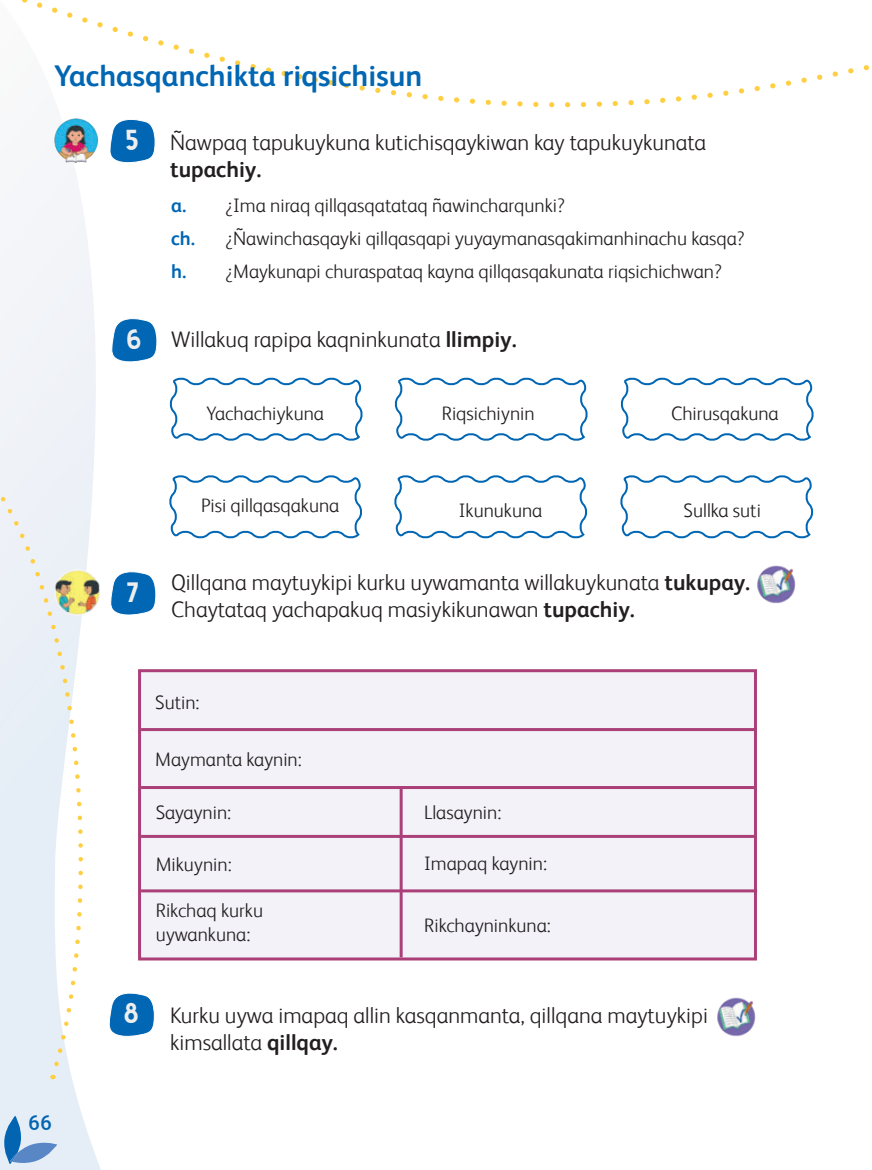
<style>
.page{position:relative;width:872px;height:1170px;background:#fff}
.page>*{position:absolute;margin:0;border:0;box-sizing:border-box;transform-origin:0 0}
.t1{font:700 30px "Dune";color:#0166b3}
.t2{font:30px "Glitter Candy";color:#eeeeef}
.t3{font:22.5px/27px "Dune";color:#231f20}
.t4{font:700 22.5px "Dune";color:#231f20}
.t5{font:700 21px "Dune";color:#0166b3}
.t6{font:19.5px/33px "Dune";color:#231f20}
.s1{font-weight:700;color:#0166b3}
.s2{font-weight:700}
</style>
<div class="page">
<svg style="left:0;top:258px;width:101px;height:911px"></svg>
<svg style="left:0;top:470px;width:101px;height:599px"></svg>
<svg style="left:0;top:0;width:869px;height:258px"></svg>
<svg style="left:110px;top:118px;width:46px;height:45px"></svg>
<svg style="left:112px;top:318px;width:45px;height:44px"></svg>
<svg style="left:111px;top:571px;width:45px;height:44px"></svg>
<svg style="left:109px;top:993px;width:46px;height:43px"></svg>
<svg style="left:169px;top:377px;width:194px;height:64px"></svg>
<div style="left:138px;top:669px;width:619px;height:291px;background:#f3f2f8;border:3px solid #ab3f78"></div>
<svg style="left:169px;top:475px;width:193px;height:64px"></svg>
<svg style="left:394px;top:377px;width:194px;height:64px"></svg>
<svg style="left:394px;top:475px;width:193px;height:64px"></svg>
<svg style="left:620px;top:377px;width:194px;height:64px"></svg>
<svg style="left:620px;top:475px;width:193px;height:64px"></svg>
<hr style="left:141px;top:786px;width:613px;height:3px;background:#ab3f78">
<hr style="left:141px;top:834px;width:613px;height:3px;background:#ab3f78">
<hr style="left:141px;top:889px;width:616px;height:3px;background:#ab3f78">
<hr style="left:141px;top:728px;width:616px;height:3px;background:#ab3f78">
<hr style="left:399px;top:786px;width:3px;height:171px;background:#ab3f78">
<img style="left:54px;top:117px;width:45px;height:46px">
<img style="left:48px;top:567px;width:53px;height:54px">
<img style="left:757px;top:565px;width:39px;height:39px">
<img style="left:717px;top:997px;width:39px;height:40px">
<svg style="left:0;top:1115px;width:57px;height:55px;background:#a6c5e2"></svg>
<h1 class="t1" style="left:54px;top:55px;width:370px">Yachasqanchikta riqsichisun</h1>
<h1 class="t2" style="left:126px;top:120px;width:14px">5</h1>
<p class="t3" style="left:170px;top:128px;width:537px">Ñawpaq tapukuykuna kutichisqaykiwan kay tapukuykunata</p>
<p class="t4" style="left:170px;top:154px;width:93px">tupachiy.</p>
<p class="t5" style="left:28px;top:1108px;width:26px">66</p>
<h1 class="t2" style="left:127px;top:320px;width:16px">6</h1>
<p class="t6" style="left:171px;top:188px;width:575px"><span class="s1">a.</span> ¿Ima niraq qillqasqatataq ñawincharqunki?<br><span class="s1">ch.</span> ¿Ñawinchasqayki qillqasqapi yuyaymanasqakimanhinachu kasqa? <span class="s1">h.</span> ¿Maykunapi churaspataq kayna qillqasqakunata riqsichichwan?</p>
<p class="t3" style="left:171px;top:325px;width:347px">Willakuq rapipa kaqninkunata <span class="s2">llimpiy.</span></p>
<p class="t6" style="left:207px;top:395px;width:119px">Yachachiykuna</p>
<p class="t6" style="left:442px;top:395px;width:94px">Riqsichiynin</p>
<p class="t6" style="left:671px;top:395px;width:109px">Chirusqakuna</p>
<h1 class="t2" style="left:127px;top:573px;width:13px">7</h1>
<p class="t6" style="left:201px;top:488px;width:140px">Pisi qillqasqakuna</p>
<p class="t6" style="left:459px;top:493px;width:85px">Ikunukuna</p>
<p class="t6" style="left:683px;top:493px;width:79px">Sullka suti</p>
<p class="t3" style="left:171px;top:567px;width:580px">Qillqana maytuykipi kurku uywamanta willakuykunata <span class="s2">tukupay.<br></span>Chaytataq yachapakuq masiykikunawan <span class="s2">tupachiy.</span></p>
<p class="t6" style="left:155px;top:684px;width:46px">Sutin:</p>
<p class="t6" style="left:155px;top:742px;width:148px">Maymanta kaynin:</p>
<p class="t6" style="left:156px;top:795px;width:77px">Sayaynin:</p>
<p class="t6" style="left:424px;top:795px;width:79px">Llasaynin:</p>
<p class="t6" style="left:424px;top:846px;width:124px">Imapaq kaynin:</p>
<p class="t6" style="left:156px;top:846px;width:78px">Mikuynin:</p>
<p class="t6" style="left:156px;top:898px;width:109px;line-height:23.4px">Rikchaq kurku uywankuna:</p>
<p class="t6" style="left:424px;top:908px;width:128px">Rikchayninkuna:</p>
<h1 class="t2" style="left:124px;top:994px;width:16px">8</h1>
<p class="t3" style="left:170px;top:1000px;width:539px">Kurku uywa imapaq allin kasqanmanta, qillqana maytuykipi kimsallata <span class="s2">qillqay.</span></p>
</div>
